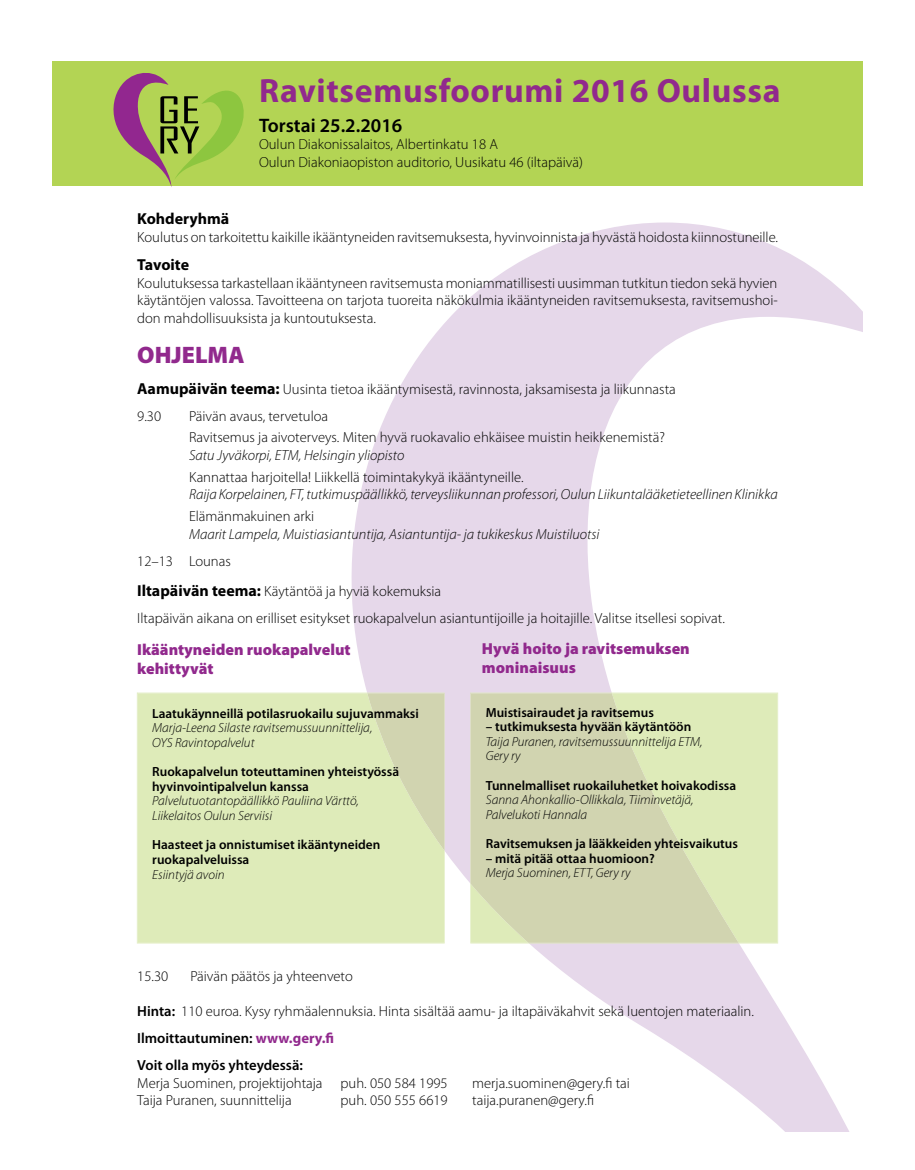
<style>
.page{position:relative;width:915px;height:1170px;background:#fff}
.page>*{position:absolute;margin:0;border:0;box-sizing:border-box;transform-origin:0 0}
.t1{font:700 33.75px "Myriad Pro";letter-spacing:.02em;color:#91298d}
.t2{font:900 23.85px "Myriad Pro";color:#91298d}
.t3{font:600 19.5px "Myriad Pro";color:#000}
.t4{font:900 15.9px/19.2px "Myriad Pro";color:#91298d}
.t5{font:700 15.9px "Myriad Pro";color:#000}
.t6{font:300 14.55px/17.5px "Myriad Pro";color:#000}
.t7{font:italic 300 14.55px "Myriad Pro";color:#000}
.t8{font:600 13.35px/14.5px "Myriad Pro";color:#000}
.t9{font:italic 300 13.35px/14.5px "Myriad Pro";color:#000}
.s1{font-weight:700;font-size:15.9px}
.s2{font-weight:600}
.s3{font-weight:700;color:#91298d}
</style>
<div class="page">
<svg style="left:326px;top:222px;width:536px;height:908px"></svg>
<div style="left:52px;top:62px;width:810px;height:124px;background:#b3d454"></div>
<div style="left:137px;top:692px;width:307px;height:251px;background:#deebb9"></div>
<svg style="left:367px;top:692px;width:77px;height:158px;background:#d6ddb4"></svg>
<div style="left:738px;top:692px;width:39px;height:251px;background:#deebb9"></div>
<svg style="left:470px;top:692px;width:268px;height:251px;background:#d4dab3"></svg>
<svg style="left:113px;top:73px;width:131px;height:114px"></svg>
<h1 class="t1" style="left:259px;top:69px;width:523px">Ravitsemusfoorumi 2016 Oulussa</h1>
<h3 class="t3" style="left:259px;top:113px;width:145px">Torstai 25.2.2016</h3>
<p class="t6" style="left:259px;top:136px;width:325px">Oulun Diakonissalaitos, Albertinkatu 18 A<br>Oulun Diakoniaopiston auditorio, Uusikatu 46 (iltapäivä)</p>
<p class="t5" style="left:137px;top:208px;width:94px">Kohderyhmä</p>
<p class="t6" style="left:137px;top:228px;width:642px">Koulutus on tarkoitettu kaikille ikääntyneiden ravitsemuksesta, hyvinvoinnista ja hyvästä hoidosta kiinnostuneille.</p>
<p class="t5" style="left:137px;top:254px;width:53px">Tavoite</p>
<p class="t6" style="left:137px;top:274px;width:642px;text-align:justify">Koulutuksessa tarkastellaan ikääntyneen ravitsemusta moniammatillisesti uusimman tutkitun tiedon sekä hyvien käytäntöjen valossa. Tavoitteena on tarjota tuoreita näkökulmia ikääntyneiden ravitsemuksesta, ravitsemushoi&shy;don mahdollisuuksista ja kuntoutuksesta.</p>
<h2 class="t2" style="left:137px;top:339px;width:109px">OHJELMA</h2>
<p class="t6" style="left:137px;top:375px;width:540px;line-height:27.2px"><span class="s1">Aamupäivän teema:</span> Uusinta tietoa ikääntymisestä, ravinnosta, jaksamisesta ja liikunnasta<br>9.30</p>
<p class="t6" style="left:189px;top:405px;width:477px;line-height:21.8px">Päivän avaus, tervetuloa<br>Ravitsemus ja aivoterveys. Miten hyvä ruokavalio ehkäisee muistin heikkenemistä?</p>
<p class="t7" style="left:189px;top:447px;width:217px">Satu Jyväkorpi, ETM, Helsingin yliopisto</p>
<p class="t6" style="left:189px;top:468px;width:336px">Kannattaa harjoitella! Liikkellä toimintakykyä ikääntyneille.</p>
<p class="t7" style="left:189px;top:487px;width:590px">Raija Korpelainen, FT, tutkimuspäällikkö, terveysliikunnan professori, Oulun Liikuntalääketieteellinen Klinikka</p>
<p class="t6" style="left:189px;top:507px;width:127px">Elämänmakuinen arki</p>
<p class="t7" style="left:189px;top:526px;width:412px">Maarit Lampela, Muistiasiantuntija, Asiantuntija- ja tukikeskus Muistiluotsi</p>
<p class="t6" style="left:137px;top:546px;width:305px;line-height:30.3px">12–13 Lounas<br><span class="s1">Iltapäivän teema:</span> Käytäntöä ja hyviä kokemuksia</p>
<p class="t6" style="left:137px;top:609px;width:589px">Iltapäivän aikana on erilliset esitykset ruokapalvelun asiantuntijoille ja hoitajille. Valitse itsellesi sopivat.</p>
<p class="t4" style="left:137px;top:639px;width:215px">Ikääntyneiden ruokapalvelut kehittyvät</p>
<p class="t8" style="left:152px;top:705px;width:268px">Laatukäynneillä potilasruokailu sujuvammaksi</p>
<p class="t9" style="left:152px;top:721px;width:221px">Marja-Leena Silaste ravitsemussuunnittelija,<br>OYS Ravintopalvelut</p>
<p class="t8" style="left:152px;top:764px;width:248px">Ruokapalvelun toteuttaminen yhteistyössä hyvinvointipalvelun kanssa</p>
<p class="t9" style="left:152px;top:794px;width:208px">Palvelutuotantopäällikkö Pauliina Värttö,<br>Liikelaitos Oulun Serviisi</p>
<p class="t8" style="left:152px;top:837px;width:229px">Haasteet ja onnistumiset ikääntyneiden ruokapalveluissa</p>
<p class="t9" style="left:152px;top:867px;width:74px">Esiintyjä avoin</p>
<p class="t4" style="left:482px;top:638px;width:209px;line-height:18.6px">Hyvä hoito ja ravitsemuksen moninaisuus</p>
<p class="t8" style="left:485px;top:704px;width:169px">Muistisairaudet ja ravitsemus</p>
<p class="t8" style="left:485px;top:719px;width:207px">– tutkimuksesta hyvään käytäntöön</p>
<p class="t9" style="left:485px;top:734px;width:218px">Taija Puranen, ravitsemussuunnittelija ETM,<br>Gery ry</p>
<p class="t8" style="left:485px;top:777px;width:252px">Tunnelmalliset ruokailuhetket hoivakodissa</p>
<p class="t9" style="left:485px;top:792px;width:209px">Sanna Ahonkallio-Ollikkala, Tiiminvetäjä,<br>Palvelukoti Hannala</p>
<p class="t8" style="left:485px;top:835px;width:254px">Ravitsemuksen ja lääkkeiden yhteisvaikutus</p>
<p class="t8" style="left:485px;top:850px;width:170px">– mitä pitää ottaa huomioon?</p>
<p class="t9" style="left:485px;top:865px;width:146px">Merja Suominen, ETT, Gery ry</p>
<p class="t6" style="left:137px;top:967px;width:33px">15.30</p>
<p class="t6" style="left:190px;top:967px;width:164px">Päivän päätös ja yhteenveto</p>
<p class="t6" style="left:137px;top:997px;width:618px;line-height:27.2px"><span class="s2">Hinta:</span> 110 euroa. Kysy ryhmäalennuksia. Hinta sisältää aamu- ja iltapäiväkahvit sekä luentojen materiaalin.<br><span class="s2">Ilmoittautuminen:</span> <span class="s3">www.gery.fi<br></span><span class="s2">Voit olla myös yhteydessä:</span></p>
<p class="t6" style="left:137px;top:1074px;width:312px">Merja Suominen, projektijohtaja puh. 050 584 1995</p>
<p class="t6" style="left:472px;top:1074px;width:159px">merja.suominen@gery.fi tai</p>
<p class="t6" style="left:137px;top:1091px;width:156px">Taija Puranen, suunnittelija</p>
<p class="t6" style="left:340px;top:1091px;width:109px">puh. 050 555 6619</p>
<p class="t6" style="left:472px;top:1091px;width:123px">taija.puranen@gery.fi</p>
</div>
